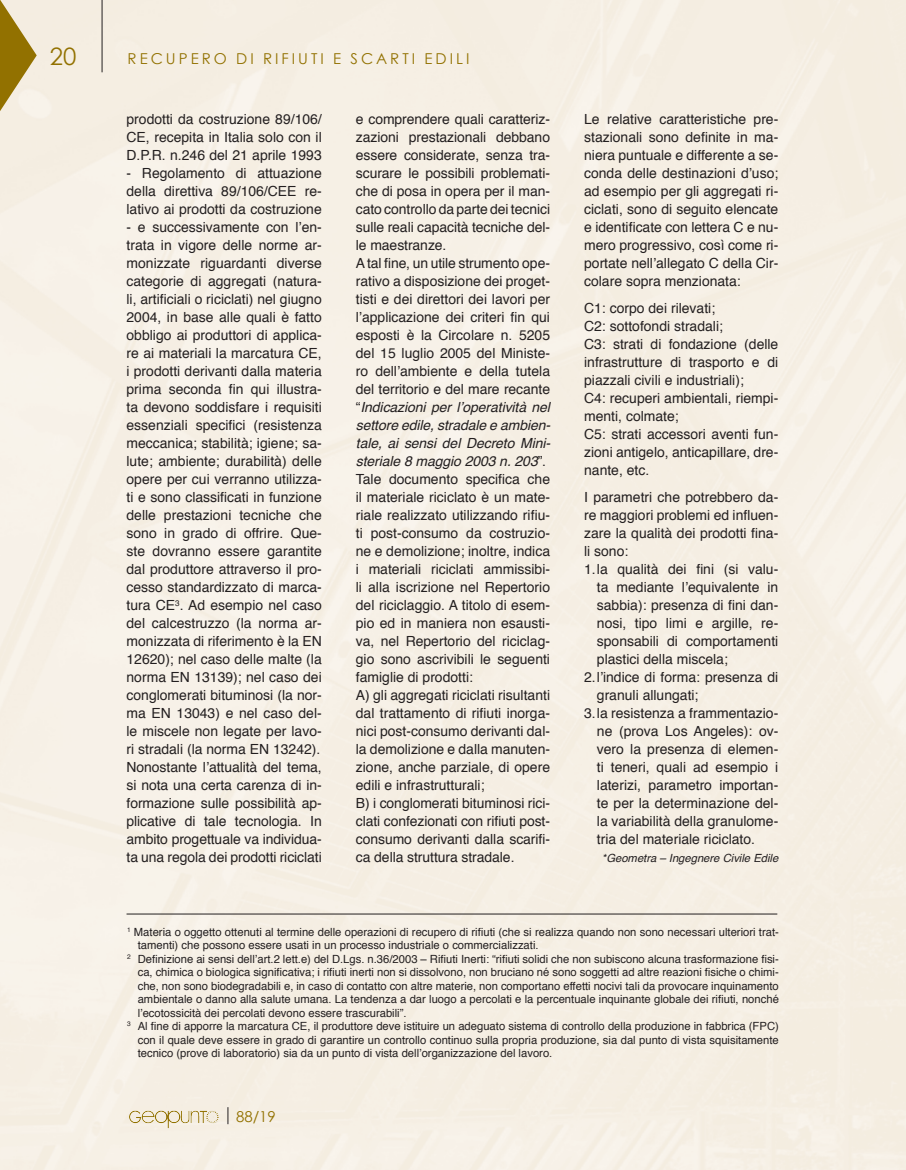
<style>
.page{position:relative;width:906px;height:1170px;background:#fff}
.page>*{position:absolute;margin:0;border:0;box-sizing:border-box;transform-origin:0 0}
.t1{font:24px "Century Gothic";color:#927100}
.t2{font:15px "Century Gothic";letter-spacing:.2em;color:#927100}
.t3{font:13.95px/18px "Helvetica";color:#231f20;text-align:justify}
.t4{font:11.25px "Helvetica";color:#231f20}
.t5{font:italic 11.25px "Helvetica";color:#231f20}
.s1{font-style:italic}
</style>
<div class="page">
<div style="left:0;top:0;width:906px;height:1169px;background:#f6f0e5"></div>
<svg style="left:227px;top:1106px;width:1px;height:18px"></svg>
<svg style="left:206px;top:1110px;width:13px;height:13px"></svg>
<hr style="left:102px;top:0;width:1px;height:72px;background:#231f20">
<svg style="left:0;top:0;width:37px;height:111px;background:#c3af71"></svg>
<hr style="left:126px;top:913px;width:651px;height:1px;background:#231f20">
<h1 class="t1" style="left:50px;top:41px;width:28px">20</h1>
<p class="t2" style="left:128px;top:50px;width:343px">RECUPERO DI RIFIUTI E SCARTI EDILI</p>
<p class="t3" style="left:126px;top:110px;width:197px">prodotti da costruzione 89/106/ CE, recepita in Italia solo con il D.P.R. n.246 del 21 aprile 1993</p>
<p class="t3" style="left:126px;top:164px;width:197px">- Regolamento di attuazione della direttiva 89/106/CEE re&shy;lativo ai prodotti da costruzione</p>
<p class="t3" style="left:126px;top:218px;width:197px">- e successivamente con l’en&shy;trata in vigore delle norme ar&shy;monizzate riguardanti diverse categorie di aggregati (natura&shy;li, artificiali o riciclati) nel giugno 2004, in base alle quali è fatto obbligo ai produttori di applica&shy;re ai materiali la marcatura CE, i prodotti derivanti dalla materia prima seconda fin qui illustra&shy;ta devono soddisfare i requisiti essenziali specifici (resistenza meccanica; stabilità; igiene; sa&shy;lute; ambiente; durabilità) delle opere per cui verranno utilizza&shy;ti e sono classificati in funzione delle prestazioni tecniche che sono in grado di offrire. Que&shy;ste dovranno essere garantite dal produttore attraverso il pro&shy;cesso standardizzato di marca&shy;tura CE<sup>3</sup>. Ad esempio nel caso del calcestruzzo (la norma ar&shy;monizzata di riferimento è la EN 12620); nel caso delle malte (la norma EN 13139); nel caso dei conglomerati bituminosi (la nor&shy;ma EN 13043) e nel caso del&shy;le miscele non legate per lavo&shy;ri stradali (la norma EN 13242).<br>Nonostante l’attualità del tema, si nota una certa carenza di in&shy;formazione sulle possibilità ap&shy;plicative di tale tecnologia. In ambito progettuale va individua&shy;ta una regola dei prodotti riciclati</p>
<p class="t3" style="left:356px;top:110px;width:196px;text-align:left">e comprendere quali caratteriz&shy;zazioni prestazionali debbano essere considerate, senza tra&shy;scurare le possibili problemati&shy;che di posa in opera per il man&shy;cato controllo da parte dei tecnici sulle reali capacità tecniche del&shy;le maestranze.<br>A tal fine, un utile strumento ope&shy;rativo a disposizione dei proget&shy;tisti e dei direttori dei lavori per l’applicazione dei criteri fin qui esposti è la Circolare n. 5205 del 15 luglio 2005 del Ministe&shy;ro dell’ambiente e della tutela del territorio e del mare recante “<span class="s1">Indicazioni per l’operatività nel settore edile, stradale e ambien&shy;tale, ai sensi del Decreto Mini&shy;steriale 8 maggio 2003 n. 203</span>”.<br>Tale documento specifica che il materiale riciclato è un mate&shy;riale realizzato utilizzando rifiu&shy;ti post-consumo da costruzio&shy;ne e demolizione; inoltre, indica i materiali riciclati ammissibi&shy;li alla iscrizione nel Repertorio del riciclaggio. A titolo di esem&shy;pio ed in maniera non esausti&shy;va, nel Repertorio del riciclag&shy;gio sono ascrivibili le seguenti famiglie di prodotti:<br>A) gli aggregati riciclati risultanti dal trattamento di rifiuti inorga&shy;nici post-consumo derivanti dal&shy;la demolizione e dalla manuten&shy;zione, anche parziale, di opere edili e infrastrutturali;<br>B) i conglomerati bituminosi rici&shy;clati confezionati con rifiuti post&shy;consumo derivanti dalla scarifi&shy;ca della struttura stradale.</p>
<p class="t3" style="left:584px;top:110px;width:196px">Le relative caratteristiche pre&shy;stazionali sono definite in ma&shy;niera puntuale e differente a se&shy;conda delle destinazioni d’uso; ad esempio per gli aggregati ri&shy;ciclati, sono di seguito elencate e identificate con lettera C e nu&shy;mero progressivo, così come ri&shy;portate nell’allegato C della Cir&shy;colare sopra menzionata:</p>
<p class="t3" style="left:584px;top:299px;width:196px;text-align:left">C1: corpo dei rilevati;<br>C2: sottofondi stradali;<br>C3: strati di fondazione (delle infrastrutture di trasporto e di piazzali civili e industriali);<br>C4: recuperi ambientali, riempi&shy;menti, colmate;<br>C5: strati accessori aventi fun&shy;zioni antigelo, anticapillare, dre&shy;nante, etc.</p>
<p class="t3" style="left:584px;top:488px;width:196px">I parametri che potrebbero da&shy;re maggiori problemi ed influen&shy;zare la qualità dei prodotti fina&shy;li sono:</p>
<p class="t3" style="left:597px;top:560px;width:183px;text-indent:-13px">1. la qualità dei fini (si valu&shy;ta mediante l’equivalente in sabbia): presenza di fini dan&shy;nosi, tipo limi e argille, re&shy;sponsabili di comportamenti plastici della miscela;</p>
<p class="t3" style="left:597px;top:668px;width:183px;text-indent:-13px">2. l’indice di forma: presenza di granuli allungati;</p>
<p class="t3" style="left:597px;top:704px;width:183px;text-indent:-13px">3. la resistenza a frammentazio&shy;ne (prova Los Angeles): ov&shy;vero la presenza di elemen&shy;ti teneri, quali ad esempio i laterizi, parametro importan&shy;te per la determinazione del&shy;la variabilità della granulome&shy;tria del materiale riciclato.</p>
<p class="t5" style="left:602px;top:849px;width:178px">*Geometra – Ingegnere Civile Edile</p>
<p class="t4" style="left:127px;top:922px;width:653px"><sup>1</sup> Materia o oggetto ottenuti al termine delle operazioni di recupero di rifiuti (che si realizza quando non sono necessari ulteriori trat-</p>
<p class="t4" style="left:138px;top:936px;width:402px">tamenti) che possono essere usati in un processo industriale o commercializzati.</p>
<p class="t4" style="left:127px;top:949px;width:653px"><sup>2</sup> Definizione ai sensi dell’art.2 lett.e) del D.Lgs. n.36/2003 – Rifiuti Inerti: “rifiuti solidi che non subiscono alcuna trasformazione fisi-</p>
<p class="t4" style="left:138px;top:963px;width:642px">ca, chimica o biologica significativa; i rifiuti inerti non si dissolvono, non bruciano né sono soggetti ad altre reazioni fisiche o chimi-</p>
<p class="t4" style="left:138px;top:976px;width:642px">che, non sono biodegradabili e, in caso di contatto con altre materie, non comportano effetti nocivi tali da provocare inquinamento</p>
<p class="t4" style="left:138px;top:990px;width:642px">ambientale o danno alla salute umana. La tendenza a dar luogo a percolati e la percentuale inquinante globale dei rifiuti, nonché</p>
<p class="t4" style="left:138px;top:1003px;width:270px">l’ecotossicità dei percolati devono essere trascurabili”.</p>
<p class="t4" style="left:127px;top:1017px;width:653px"><sup>3</sup> Al fine di apporre la marcatura CE, il produttore deve istituire un adeguato sistema di controllo della produzione in fabbrica (FPC)</p>
<p class="t4" style="left:138px;top:1030px;width:642px">con il quale deve essere in grado di garantire un controllo continuo sulla propria produzione, sia dal punto di vista squisitamente</p>
<p class="t4" style="left:138px;top:1044px;width:416px">tecnico (prove di laboratorio) sia da un punto di vista dell’organizzazione del lavoro.</p>
<p class="t2" style="left:236px;top:1106px;width:41px">88/19</p>
</div>
